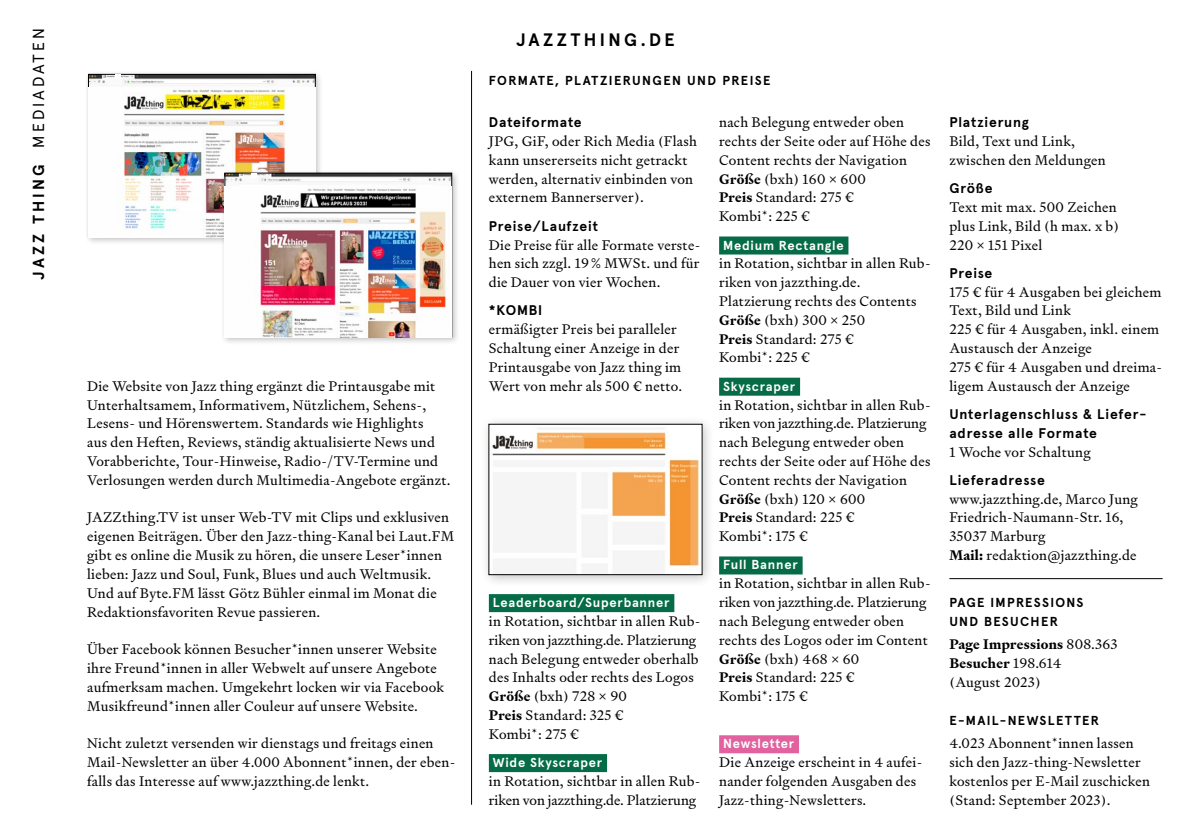
<style>
.page{position:relative;width:1191px;height:840px;background:#fff}
.page>*{position:absolute;margin:0;border:0;box-sizing:border-box;transform-origin:0 0}
.t1{font:700 18px "Apercu Pro";letter-spacing:.19em;color:#000}
.t2{font:16px "Apercu Pro";letter-spacing:.185em;color:#000}
.t3{font:14px/18.8px "Signifier";letter-spacing:.02em;color:#000}
.t4{font:700 14px/18.8px "Apercu Pro";letter-spacing:.055em;color:#000}
.t5{font:14px/18.8px "Signifier";color:#000}
.t6{font:700 14px "Signifier";letter-spacing:.02em;color:#000}
.t7{font:700 13px "Apercu Pro";letter-spacing:.06em;color:#fff}
.t8{font:700 13px "Apercu Pro";letter-spacing:.1em;color:#000}
.s1{font-weight:700}
.s2{font-weight:400}
</style>
<div class="page">
<div style="left:489px;top:593px;width:185px;height:18px;background:#066c48"></div>
<div style="left:489px;top:753px;width:118px;height:18px;background:#066c48"></div>
<hr style="left:471px;top:71px;width:1px;height:733px;background:#000">
<div style="left:719px;top:236px;width:129px;height:18px;background:#066c48"></div>
<div style="left:719px;top:377px;width:81px;height:18px;background:#066c48"></div>
<div style="left:719px;top:556px;width:83px;height:18px;background:#066c48"></div>
<div style="left:719px;top:734px;width:80px;height:18px;background:#e262a0"></div>
<hr style="left:949px;top:578px;width:213px;height:1px;background:#000">
<div style="left:84px;top:70px;width:239px;height:175px;background:#000;opacity:.24"></div>
<img style="left:90px;top:76px;width:223px;height:11px">
<img style="left:88px;top:87px;width:227px;height:150px">
<div style="left:220px;top:169px;width:240px;height:176px;background:#000;opacity:.24"></div>
<img style="left:227px;top:175px;width:223px;height:11px">
<svg style="left:115px;top:75px;width:5px;height:4px"></svg>
<svg style="left:252px;top:173px;width:5px;height:4px"></svg>
<img style="left:225px;top:186px;width:227px;height:151px">
<div style="left:480px;top:415px;width:235px;height:172px;background:#000;opacity:.24"></div>
<img style="left:491px;top:426px;width:209px;height:146px">
<p class="t2" style="left:29px;top:279px;width:252px;rotate:-90deg"><span class="s1">JAZZ THING</span> MEDIADATEN</p>
<p class="t3" style="left:87px;top:376px;width:365px">Die Website von Jazz thing ergänzt die Printausgabe mit Unterhaltsamem, Informativem, Nützlichem, Sehens-, Lesens- und Hörenswertem. Standards wie Highlights<br>aus den Heften, Reviews, ständig aktualisierte News und Vorabberichte, Tour-Hinweise, Radio-/TV-Termine und Verlosungen werden durch Multimedia-Angebote ergänzt.</p>
<p class="t3" style="left:87px;top:508px;width:369px">JAZZthing.TV ist unser Web-TV mit Clips und exklusiven eigenen Beiträgen. Über den Jazz-thing-Kanal bei Laut.FM gibt es online die Musik zu hören, die unsere Leser*innen lieben: Jazz und Soul, Funk, Blues und auch Weltmusik.<br>Und auf Byte.FM lässt Götz Bühler einmal im Monat die Redaktionsfavoriten Revue passieren.</p>
<p class="t3" style="left:87px;top:639px;width:359px">Über Facebook können Besucher*innen unserer Website ihre Freund*innen in aller Webwelt auf unsere Angebote aufmerksam machen. Umgekehrt locken wir via Facebook Musikfreund*innen aller Couleur auf unsere Website.</p>
<p class="t3" style="left:87px;top:733px;width:370px">Nicht zuletzt versenden wir dienstags und freitags einen<br>Mail-Newsletter an über 4.000 Abonnent*innen, der eben&shy;falls das Interesse auf www.jazzthing.de lenkt.</p>
<p class="t1" style="left:516px;top:29px;width:160px">JAZZTHING.DE</p>
<p class="t8" style="left:489px;top:72px;width:283px">FORMATE, PLATZIERUNGEN UND PREISE</p>
<p class="t4" style="left:489px;top:113px;width:94px">Dateiformate</p>
<p class="t3" style="left:489px;top:132px;width:210px">JPG, GiF, oder Rich Media (Flash kann unsererseits nicht getrackt werden, alternativ einbinden von externem Bannerserver).</p>
<p class="t4" style="left:489px;top:216px;width:111px">Preise/Laufzeit</p>
<p class="t3" style="left:489px;top:235px;width:213px;text-align:justify">Die Preise für alle Formate verste&shy;hen sich zzgl. 19% MWSt. und für die Dauer von vier Wochen.</p>
<p class="t4" style="left:489px;top:301px;width:55px">*KOMBI</p>
<p class="t3" style="left:489px;top:320px;width:195px">ermäßigter Preis bei paralleler<br>Schaltung einer Anzeige in der<br>Printausgabe von Jazz thing im<br>Wert von mehr als 500 € netto.</p>
<p class="t7" style="left:493px;top:594px;width:178px">Leaderboard/Superbanner</p>
<p class="t3" style="left:489px;top:611px;width:213px">in Rotation, sichtbar in allen Rub&shy;riken von jazzthing.de. Platzierung nach Belegung entweder oberhalb des Inhalts oder rechts des Logos<br><span class="s1">Größe</span> (bxh) 728 x 90</p>
<p class="t3" style="left:489px;top:705px;width:136px"><span class="s1">Preis</span> Standard: 325 €</p>
<p class="t3" style="left:489px;top:724px;width:92px">Kombi*: 275 €</p>
<p class="t7" style="left:493px;top:754px;width:111px">Wide Skyscraper</p>
<p class="t5" style="left:489px;top:771px;width:213px">in Rotation, sichtbar in allen Rub&shy;riken von jazzthing.de. Platzierung</p>
<p class="t3" style="left:719px;top:113px;width:213px">nach Belegung entweder oben rechts der Seite oder auf Höhe des<br>Content rechts der Navigation<br><span class="s1">Größe</span> (bxh) 160 x 600</p>
<p class="t3" style="left:719px;top:188px;width:136px"><span class="s1">Preis</span> Standard: 275 €</p>
<p class="t3" style="left:719px;top:207px;width:92px">Kombi*: 225 €</p>
<p class="t7" style="left:723px;top:237px;width:122px">Medium Rectangle</p>
<p class="t3" style="left:719px;top:254px;width:213px">in Rotation, sichtbar in allen Rub&shy;riken von jazzthing.de.</p>
<p class="t3" style="left:719px;top:291px;width:199px">Platzierung rechts des Contents</p>
<p class="t3" style="left:719px;top:310px;width:148px"><span class="s1">Größe</span> (bxh) 300 x 250</p>
<p class="t3" style="left:719px;top:329px;width:136px"><span class="s1">Preis</span> Standard: 275 €</p>
<p class="t3" style="left:719px;top:348px;width:92px">Kombi*: 225 €</p>
<p class="t7" style="left:723px;top:378px;width:74px">Skyscraper</p>
<p class="t3" style="left:719px;top:395px;width:213px">in Rotation, sichtbar in allen Rub&shy;riken von jazzthing.de. Platzierung nach Belegung entweder oben rechts der Seite oder auf Höhe des<br>Content rechts der Navigation<br><span class="s1">Größe</span> (bxh) 120 x 600</p>
<p class="t3" style="left:719px;top:508px;width:137px"><span class="s1">Preis</span> Standard: 225 €</p>
<p class="t3" style="left:719px;top:526px;width:90px">Kombi*: 175 €</p>
<p class="t7" style="left:723px;top:556px;width:76px">Full Banner</p>
<p class="t3" style="left:719px;top:573px;width:213px">in Rotation, sichtbar in allen Rub&shy;riken von jazzthing.de. Platzierung nach Belegung entweder oben rechts des Logos oder im Content<br><span class="s1">Größe</span> (bxh) 468 x 60</p>
<p class="t3" style="left:719px;top:667px;width:137px"><span class="s1">Preis</span> Standard: 225 €</p>
<p class="t3" style="left:719px;top:686px;width:90px">Kombi*: 175 €</p>
<p class="t7" style="left:723px;top:735px;width:73px">Newsletter</p>
<p class="t3" style="left:719px;top:752px;width:205px">Die Anzeige erscheint in 4 aufei&shy;nander folgenden Ausgaben des<br>Jazz-thing-Newsletters.</p>
<p class="t4" style="left:949px;top:113px;width:81px">Platzierung</p>
<p class="t3" style="left:949px;top:132px;width:127px">Bild, Text und Link,</p>
<p class="t3" style="left:949px;top:150px;width:158px">zwischen den Meldungen</p>
<p class="t4" style="left:949px;top:179px;width:45px">Größe</p>
<p class="t3" style="left:949px;top:197px;width:169px">Text mit max. 500 Zeichen</p>
<p class="t3" style="left:949px;top:216px;width:171px">plus Link, Bild (h max. x b)</p>
<p class="t3" style="left:949px;top:235px;width:94px">220 x 151 Pixel</p>
<p class="t4" style="left:949px;top:263px;width:45px">Preise</p>
<p class="t3" style="left:949px;top:282px;width:214px">175 € für 4 Ausgaben bei gleichem<br>Text, Bild und Link</p>
<p class="t3" style="left:949px;top:320px;width:211px">225 € für 4 Ausgaben, inkl. einem<br>Austausch der Anzeige</p>
<p class="t3" style="left:949px;top:357px;width:214px">275 € für 4 Ausgaben und dreima&shy;ligem Austausch der Anzeige</p>
<p class="t4" style="left:949px;top:404px;width:198px">Unterlagenschluss &amp; Liefer&shy;adresse alle Formate</p>
<p class="t3" style="left:949px;top:442px;width:143px">1 Woche vor Schaltung</p>
<p class="t4" style="left:949px;top:470px;width:97px">Lieferadresse</p>
<p class="t3" style="left:949px;top:489px;width:190px">www.jazzthing.de, Marco Jung<br>Friedrich-Naumann-Str. 16,</p>
<p class="t3" style="left:949px;top:526px;width:98px">35037 Marburg</p>
<p class="t3" style="left:949px;top:545px;width:189px"><span class="s1">Mail:</span> redaktion@jazzthing.de</p>
<p class="t8" style="left:949px;top:594px;width:136px">PAGE IMPRESSIONS</p>
<p class="t8" style="left:949px;top:613px;width:110px">UND BESUCHER</p>
<p class="t6" style="left:949px;top:635px;width:169px">Page Impressions <span class="s2">808.363</span></p>
<p class="t6" style="left:949px;top:654px;width:114px">Besucher <span class="s2">198.614</span></p>
<p class="t3" style="left:949px;top:672px;width:93px">(August 2023)</p>
<p class="t8" style="left:949px;top:712px;width:151px">E-MAIL-NEWSLETTER</p>
<p class="t3" style="left:949px;top:733px;width:202px">4.023 Abonnent*innen lassen sich den Jazz-thing-Newsletter kostenlos per E-Mail zuschicken (Stand: September 2023).</p>
</div>
